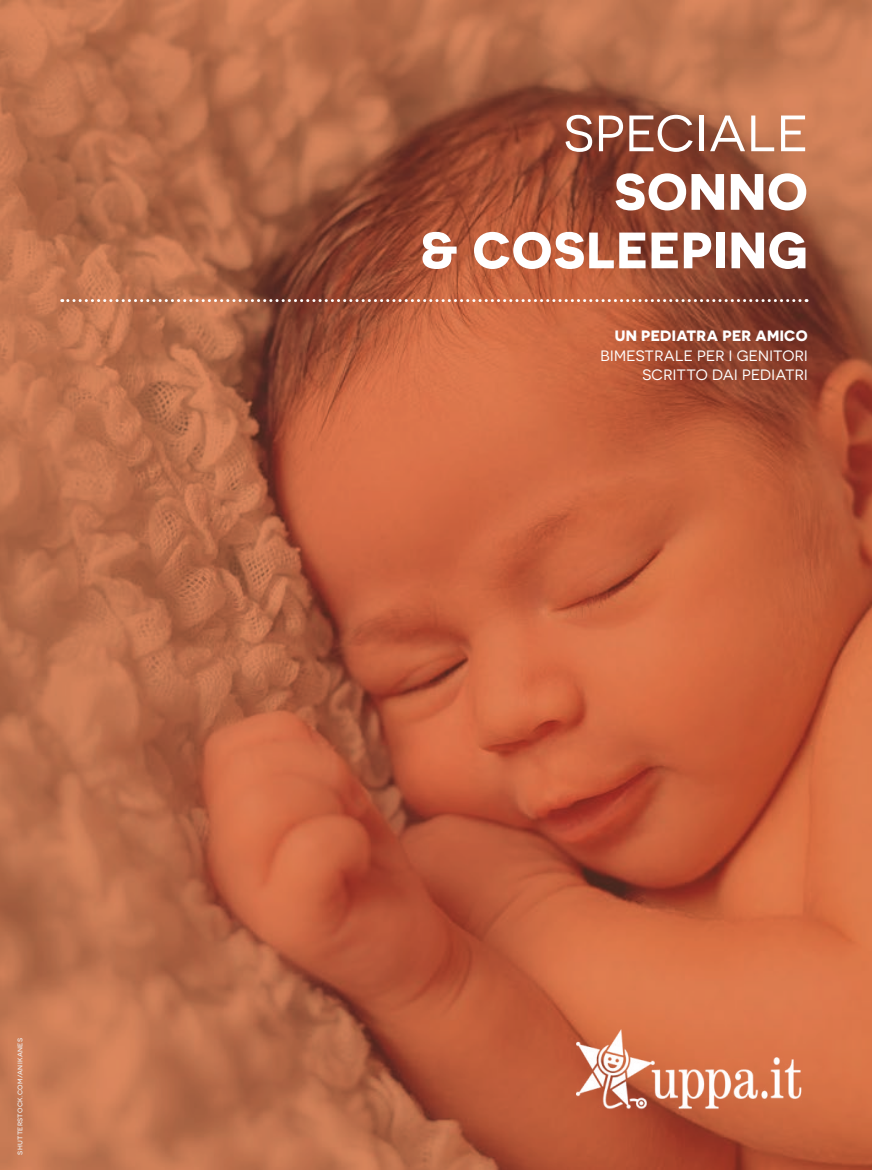
<style>
.page{position:relative;width:872px;height:1170px;background:#fff}
.page>*{position:absolute;margin:0;border:0;box-sizing:border-box;transform-origin:0 0}
.t1{font:700 51px/58.5px "Novecentosanswide";letter-spacing:.02em;color:#fff;text-align:right}
.t2{font:51px "Novecentosanswide";letter-spacing:.02em;color:#fff}
.t3{font:15px/19.5px "Novecentosanswide";letter-spacing:.02em;color:#fff;text-align:right}
.t4{font:700 15px "Novecentosanswide";letter-spacing:.02em;color:#fff}
.t5{font:500 6.75px "Novecentosanswide";letter-spacing:.05em;color:#ededed}
</style>
<div class="page">
<img style="left:0;top:0;width:872px;height:1169px">
<svg style="left:62px;top:299px;width:738px;height:3px"></svg>
<img style="left:576px;top:1028px;width:232px;height:83px">
<p class="t5" style="left:16px;top:1154px;width:118px;rotate:-90deg">SHUTTERSTOCK.COM/ANIKANES</p>
<h1 class="t2" style="left:564px;top:104px;width:245px">SPECIALE</h1>
<h1 class="t1" style="left:420px;top:161px;width:389px">SONNO<br>&amp; COSLEEPING</h1>
<p class="t4" style="left:615px;top:327px;width:194px">UN PEDIATRA PER AMICO</p>
<p class="t3" style="left:600px;top:346px;width:209px">BIMESTRALE PER I GENITORI<br>SCRITTO DAI PEDIATRI</p>
</div>
